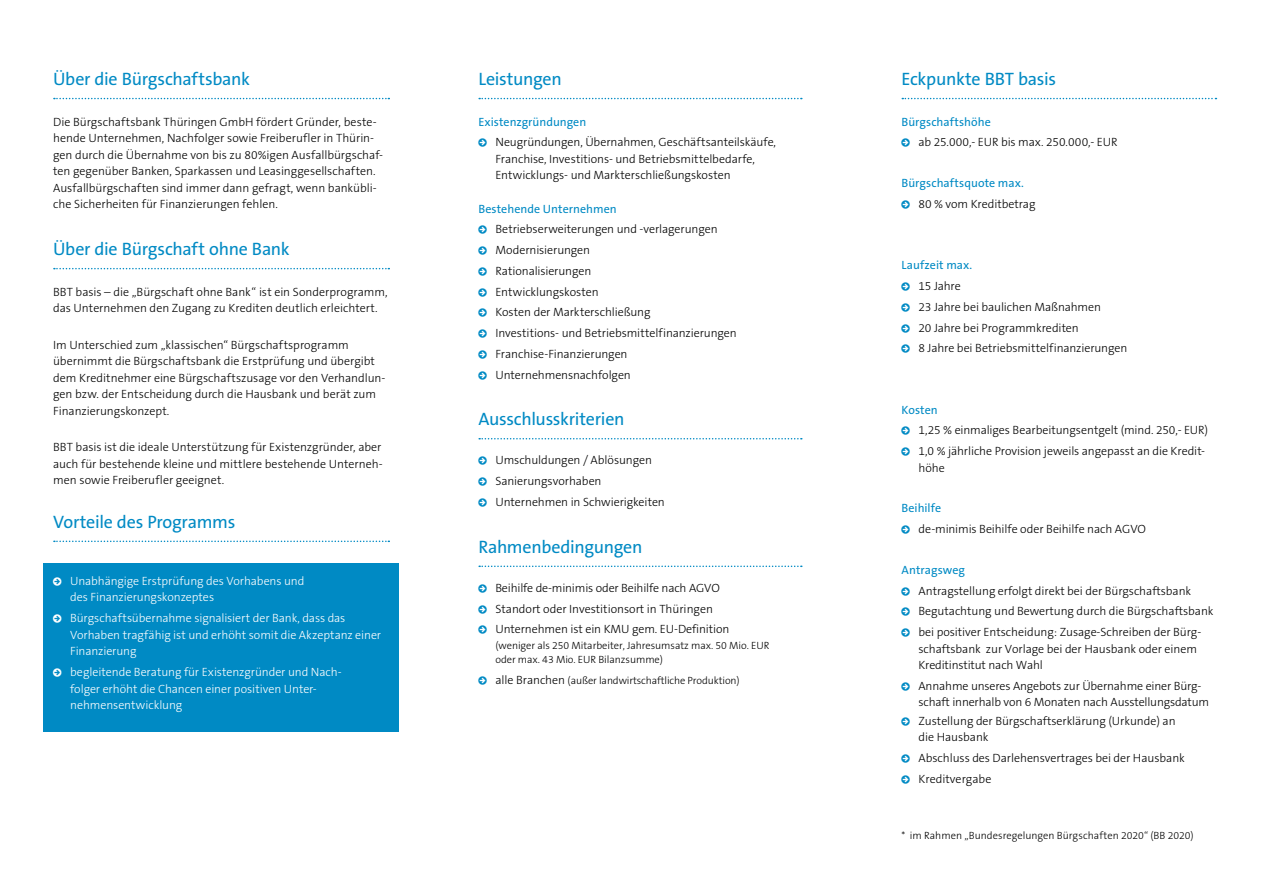
<style>
.page{position:relative;width:1263px;height:893px;background:#fff}
.page>*{position:absolute;margin:0;border:0;box-sizing:border-box;transform-origin:0 0}
.t1{font:18px "The Sans B5 Plain";letter-spacing:-.015em;color:#008ac4}
.t2{font:300 12px/20.7px "The Sans B3";letter-spacing:-.005em;color:#000}
.t3{font:300 12px/16.5px "The Sans B3";letter-spacing:-.01em;color:#fff}
.t4{font:12px "The Sans B5 Plain";letter-spacing:.005em;color:#008ac4}
.t5{font:300 10.5px/14.7px "The Sans B3";letter-spacing:-.005em;color:#000}
.s1{font-size:12px}
</style>
<div class="page">
<div style="left:43px;top:563px;width:356px;height:169px;background:#008ac4"></div>
<svg style="left:54px;top:98px;width:335px;height:1px"></svg>
<svg style="left:54px;top:268px;width:335px;height:1px"></svg>
<svg style="left:54px;top:541px;width:335px;height:1px"></svg>
<svg style="left:479px;top:98px;width:323px;height:1px"></svg>
<svg style="left:479px;top:438px;width:323px;height:1px"></svg>
<svg style="left:479px;top:566px;width:323px;height:1px"></svg>
<svg style="left:902px;top:98px;width:314px;height:1px"></svg>
<h1 class="t1" style="left:53px;top:70px;width:198px">Über die Bürgschaftsbank</h1>
<p class="t2" style="left:53px;top:114px;width:331px;line-height:16.5px">Die Bürgschaftsbank Thüringen GmbH fördert Gründer, beste&shy;hende Unternehmen, Nachfolger sowie Freiberufler in Thürin&shy;gen durch die Übernahme von bis zu 80%igen Ausfallbürgschaf&shy;ten gegenüber Banken, Sparkassen und Leasinggesellschaften.<br>Ausfallbürgschaften sind immer dann gefragt, wenn bankübli&shy;che Sicherheiten für Finanzierungen fehlen.</p>
<h1 class="t1" style="left:53px;top:240px;width:238px">Über die Bürgschaft ohne Bank</h1>
<p class="t2" style="left:53px;top:284px;width:336px;line-height:16.5px">BBT basis – die „Bürgschaft ohne Bank“ ist ein Sonderprogramm, das Unternehmen den Zugang zu Krediten deutlich erleichtert.</p>
<p class="t2" style="left:53px;top:337px;width:334px;line-height:16.5px">Im Unterschied zum „klassischen“ Bürgschaftsprogramm übernimmt die Bürgschaftsbank die Erstprüfung und übergibt dem Kreditnehmer eine Bürgschaftszusage vor den Verhandlun&shy;gen bzw. der Entscheidung durch die Hausbank und berät zum Finanzierungskonzept.</p>
<p class="t2" style="left:53px;top:439px;width:331px;line-height:16.5px;text-align:justify">BBT basis ist die ideale Unterstützung für Existenzgründer, aber auch für bestehende kleine und mittlere bestehende Unterneh&shy;men sowie Freiberufler geeignet.</p>
<h1 class="t1" style="left:53px;top:512px;width:184px">Vorteile des Programms</h1>
<p class="t3" style="left:70px;top:573px;width:236px">Unabhängige Erstprüfung des Vorhabens und des Finanzierungskonzeptes</p>
<p class="t3" style="left:70px;top:610px;width:313px">Bürgschaftsübernahme signalisiert der Bank, dass das<br>Vorhaben tragfähig ist und erhöht somit die Akzeptanz einer<br>Finanzierung</p>
<p class="t3" style="left:70px;top:664px;width:273px">begleitende Beratung für Existenzgründer und Nach&shy;folger erhöht die Chancen einer positiven Unter&shy;nehmensentwicklung</p>
<h1 class="t1" style="left:478px;top:70px;width:85px">Leistungen</h1>
<p class="t4" style="left:478px;top:115px;width:109px">Existenzgründungen</p>
<p class="t2" style="left:495px;top:135px;width:282px;line-height:16.5px">Neugründungen, Übernahmen, Geschäftsanteilskäufe,<br>Franchise, Investitions- und Betriebsmittelbedarfe,<br>Entwicklungs- und Markterschließungskosten</p>
<p class="t4" style="left:478px;top:202px;width:140px">Bestehende Unternehmen</p>
<p class="t2" style="left:495px;top:219px;width:243px">Betriebserweiterungen und -verlagerungen<br>Modernisierungen<br>Rationalisierungen<br>Entwicklungskosten<br>Kosten der Markterschließung<br>Investitions- und Betriebsmittelfinanzierungen<br>Franchise-Finanzierungen<br>Unternehmensnachfolgen</p>
<h1 class="t1" style="left:478px;top:410px;width:148px">Ausschlusskriterien</h1>
<p class="t2" style="left:495px;top:450px;width:171px">Umschuldungen / Ablösungen<br>Sanierungsvorhaben<br>Unternehmen in Schwierigkeiten</p>
<h1 class="t1" style="left:478px;top:537px;width:166px">Rahmenbedingungen</h1>
<p class="t2" style="left:495px;top:578px;width:235px">Beihilfe de-minimis oder Beihilfe nach AGVO<br>Standort oder Investitionsort in Thüringen<br>Unternehmen ist ein KMU gem. EU-Definition</p>
<p class="t5" style="left:495px;top:638px;width:275px">(weniger als 250 Mitarbeiter, Jahresumsatz max. 50 Mio. EUR oder max. 43 Mio. EUR Bilanzsumme)</p>
<p class="t5" style="left:495px;top:674px;width:246px"><span class="s1">alle Branchen</span> (außer landwirtschaftliche Produktion)</p>
<h1 class="t1" style="left:901px;top:70px;width:156px">Eckpunkte BBT basis</h1>
<p class="t4" style="left:901px;top:115px;width:91px">Bürgschaftshöhe</p>
<p class="t2" style="left:918px;top:133px;width:201px">ab 25.000,- EUR bis max. 250.000,- EUR</p>
<p class="t4" style="left:901px;top:177px;width:124px">Bürgschaftsquote max.</p>
<p class="t2" style="left:918px;top:194px;width:118px">80 % vom Kreditbetrag</p>
<p class="t4" style="left:901px;top:259px;width:72px">Laufzeit max.</p>
<p class="t2" style="left:918px;top:276px;width:210px">15 Jahre<br>23 Jahre bei baulichen Maßnahmen<br>20 Jahre bei Programmkrediten<br>8 Jahre bei Betriebsmittelfinanzierungen</p>
<p class="t4" style="left:901px;top:403px;width:38px">Kosten</p>
<p class="t2" style="left:918px;top:421px;width:291px">1,25 % einmaliges Bearbeitungsentgelt (mind. 250,- EUR)<br>1,0 % jährliche Provision jeweils angepasst an die Kredit-</p>
<p class="t2" style="left:918px;top:458px;width:28px">höhe</p>
<p class="t4" style="left:901px;top:502px;width:41px">Beihilfe</p>
<p class="t2" style="left:918px;top:519px;width:229px">de-minimis Beihilfe oder Beihilfe nach AGVO</p>
<p class="t4" style="left:901px;top:563px;width:65px">Antragsweg</p>
<p class="t2" style="left:918px;top:581px;width:297px">Antragstellung erfolgt direkt bei der Bürgschaftsbank<br>Begutachtung und Bewertung durch die Bürgschaftsbank bei positiver Entscheidung: Zusage-Schreiben der Bürg-</p>
<p class="t2" style="left:918px;top:641px;width:280px;line-height:16.5px">schaftsbank zur Vorlage bei der Hausbank oder einem<br>Kreditinstitut nach Wahl</p>
<p class="t2" style="left:918px;top:678px;width:292px;line-height:16.5px">Annahme unseres Angebots zur Übernahme einer Bürg&shy;schaft innerhalb von 6 Monaten nach Ausstellungsdatum</p>
<p class="t2" style="left:918px;top:713px;width:259px;line-height:16.5px">Zustellung der Bürgschaftserklärung (Urkunde) an die Hausbank</p>
<p class="t2" style="left:918px;top:748px;width:268px">Abschluss des Darlehensvertrages bei der Hausbank<br>Kreditvergabe</p>
<p class="t5" style="left:901px;top:829px;width:294px">* im Rahmen „Bundesregelungen Bürgschaften 2020“ (BB 2020)</p>
</div>
